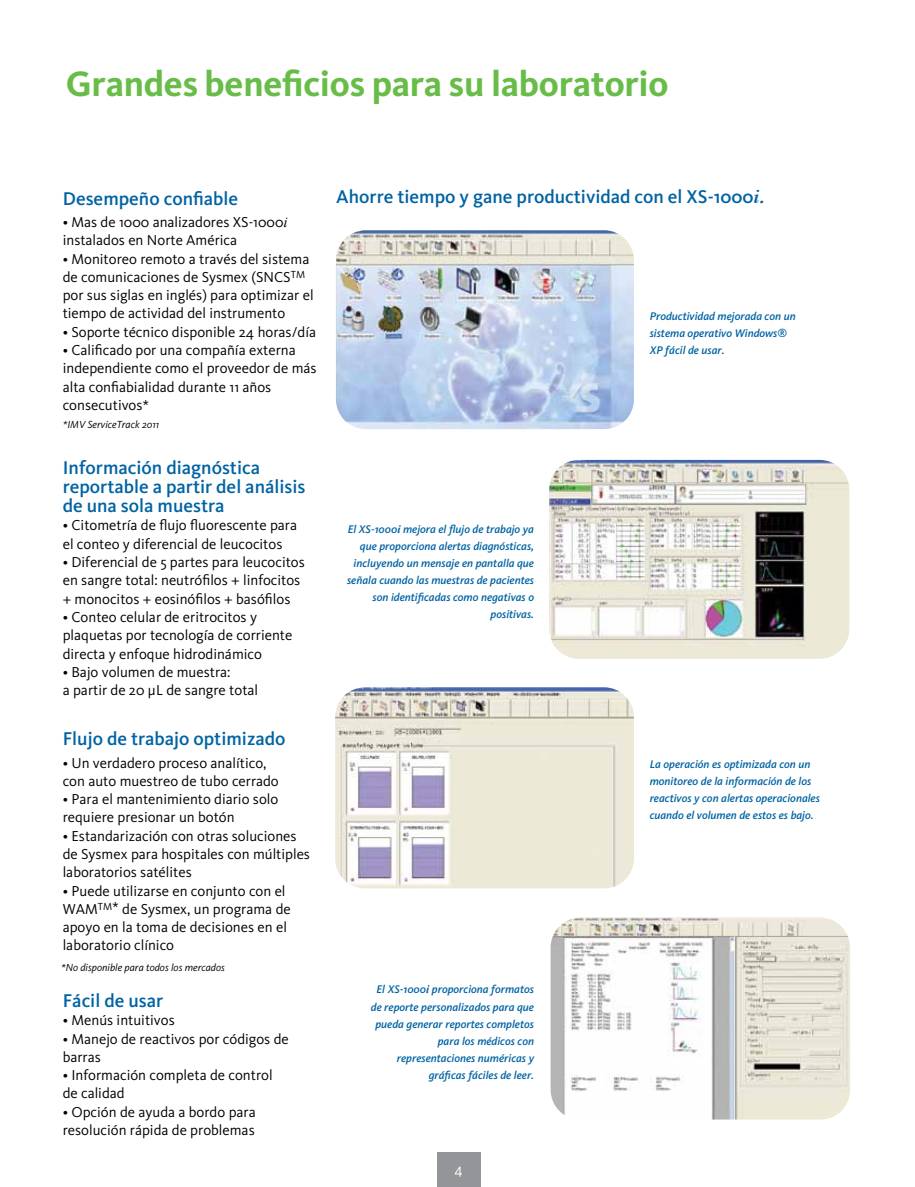
<style>
.page{position:relative;width:915px;height:1187px;background:#fff}
.page>*{position:absolute;margin:0;border:0;box-sizing:border-box;transform-origin:0 0}
.t1{font:700 36.45px "Kievit OT";letter-spacing:-.005em;color:#68bd49}
.t2{font:500 19.2px/19.2px "Kievit Pro";color:#0063a3}
.t3{font:14.85px/18.3px "Kievit Pro";color:#000}
.t4{font:italic 500 11.55px/17px "Kievit Pro";color:#0063a3}
.t5{font:italic 10.65px "Kievit Pro";color:#000}
.s1{font-family:"Times New Roman";font-style:italic}
.s2{font-family:"Times";font-weight:700;font-style:italic}
.s3{font-family:"Times New Roman";font-weight:700}
</style>
<div class="page">
<img style="left:336px;top:230px;width:297px;height:199px">
<img style="left:549px;top:460px;width:300px;height:198px">
<img style="left:335px;top:687px;width:298px;height:201px">
<img style="left:550px;top:917px;width:299px;height:202px">
<div style="left:437px;top:1151px;width:43px;height:35px;background:#939598"></div>
<svg style="left:454px;top:1166px;width:8px;height:10px"></svg>
<h1 class="t1" style="left:66px;top:62px;width:604px">Grandes beneficios para su laboratorio</h1>
<p class="t2" style="left:63px;top:188px;width:177px">Desempeño confiable</p>
<p class="t3" style="left:63px;top:213px;width:226px">• Mas de 1000 analizadores XS-1000<span class="s1">i </span>instalados en Norte América</p>
<p class="t3" style="left:63px;top:249px;width:252px">• Monitoreo remoto a través del sistema de comunicaciones de Sysmex (SNCS<sup>TM </sup>por sus siglas en inglés) para optimizar el tiempo de actividad del instrumento</p>
<p class="t3" style="left:63px;top:322px;width:255px">• Soporte técnico disponible 24 horas/día</p>
<p class="t3" style="left:63px;top:341px;width:255px">• Calificado por una compañía externa independiente como el proveedor de más alta confiabialidad durante 11 años consecutivos*</p>
<p class="t5" style="left:63px;top:418px;width:98px">*IMV ServiceTrack 2011</p>
<p class="t2" style="left:63px;top:457px;width:244px">Información diagnóstica reportable a partir del análisis de una sola muestra</p>
<p class="t3" style="left:63px;top:516px;width:236px">• Citometría de flujo fluorescente para el conteo y diferencial de leucocitos</p>
<p class="t3" style="left:63px;top:552px;width:243px">• Diferencial de 5 partes para leucocitos en sangre total: neutrófilos + linfocitos + monocitos + eosinófilos + basófilos</p>
<p class="t3" style="left:63px;top:607px;width:231px">• Conteo celular de eritrocitos y plaquetas por tecnología de corriente directa y enfoque hidrodinámico</p>
<p class="t3" style="left:63px;top:662px;width:197px">• Bajo volumen de muestra:<br>a partir de 20 μL de sangre total</p>
<p class="t2" style="left:63px;top:728px;width:224px">Flujo de trabajo optimizado</p>
<p class="t3" style="left:63px;top:753px;width:217px">• Un verdadero proceso analítico, con auto muestreo de tubo cerrado</p>
<p class="t3" style="left:63px;top:789px;width:217px">• Para el mantenimiento diario solo requiere presionar un botón</p>
<p class="t3" style="left:63px;top:826px;width:249px">• Estandarización con otras soluciones de Sysmex para hospitales con múltiples laboratorios satélites</p>
<p class="t3" style="left:63px;top:881px;width:229px">• Puede utilizarse en conjunto con el<br>WAM<sup>TM</sup>* de Sysmex, un programa de apoyo en la toma de decisiones en el laboratorio clínico</p>
<p class="t5" style="left:61px;top:961px;width:165px">*No disponible para todos los mercados</p>
<p class="t2" style="left:63px;top:990px;width:102px">Fácil de usar</p>
<p class="t3" style="left:63px;top:1010px;width:113px">• Menús intuitivos</p>
<p class="t3" style="left:63px;top:1029px;width:227px">• Manejo de reactivos por códigos de barras</p>
<p class="t3" style="left:63px;top:1065px;width:211px">• Información completa de control de calidad</p>
<p class="t3" style="left:63px;top:1102px;width:194px">• Opción de ayuda a bordo para resolución rápida de problemas</p>
<p class="t2" style="left:336px;top:187px;width:429px">Ahorre tiempo y gane productividad con el XS-1000<span class="s2">i.</span></p>
<p class="t4" style="left:347px;top:520px;width:188px;text-align:right">El XS-1000<span class="s3">i</span> mejora el flujo de trabajo ya que proporciona alertas diagnósticas, incluyendo un mensaje en pantalla que señala cuando las muestras de pacientes son identificadas como negativas o positivas.</p>
<p class="t4" style="left:371px;top:980px;width:166px;text-align:right">El XS-1000<span class="s3">i</span> proporciona formatos de reporte personalizados para que pueda generar reportes completos para los médicos con representaciones numéricas y gráficas fáciles de leer.</p>
<p class="t4" style="left:649px;top:308px;width:147px">Productividad mejorada con un sistema operativo Windows®<br>XP fácil de usar.</p>
<p class="t4" style="left:649px;top:755px;width:172px">La operación es optimizada con un monitoreo de la información de los reactivos y con alertas operacionales cuando el volumen de estos es bajo.</p>
</div>
